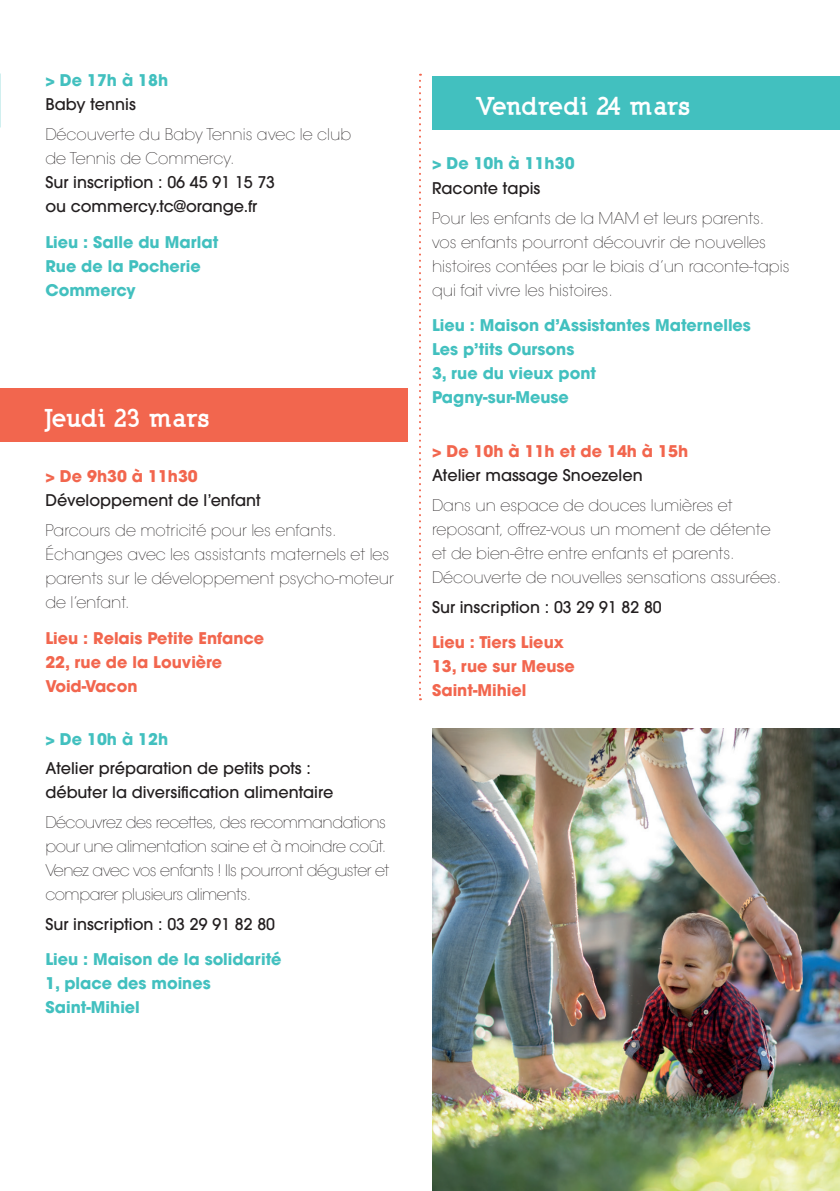
<style>
.page{position:relative;width:840px;height:1191px;background:#fff}
.page>*{position:absolute;margin:0;border:0;box-sizing:border-box;transform-origin:0 0}
.t1{font:900 24px "Nilland";letter-spacing:.015em;color:#fff}
.t2{font:200 16px/24px "ITC Avant Garde Std";color:#231f20}
.t3{font:500 16px/24px "ITC Avant Garde Std";color:#231f20}
.t4{font:700 16px/24px "ITC Avant Garde Std";color:#42c0bf}
.t5{font:200 16px/24px "ITC Avant Garde Std";letter-spacing:-.03em;color:#231f20}
.t6{font:700 16px/24px "ITC Avant Garde Std";color:#f2664e}
</style>
<div class="page">
<div style="left:432px;top:76px;width:407px;height:53px;background:#42c0bf"></div>
<svg style="left:419px;top:74px;width:2px;height:626px"></svg>
<div style="left:0;top:388px;width:408px;height:53px;background:#f2664e"></div>
<img style="left:432px;top:728px;width:407px;height:463px">
<p class="t4" style="left:45px;top:67px;width:124px">&gt; De 17h à 18h</p>
<p class="t3" style="left:45px;top:92px;width:92px">Baby tennis</p>
<p class="t2" style="left:45px;top:122px;width:307px">Découverte du Baby Tennis avec le club de Tennis de Commercy.</p>
<p class="t3" style="left:45px;top:170px;width:231px">Sur inscription : 06 45 91 15 73 ou commercy.tc@orange.fr</p>
<p class="t4" style="left:45px;top:229px;width:174px">Lieu : Salle du Marlat<br>Rue de la Pocherie<br>Commercy</p>
<h1 class="t1" style="left:45px;top:403px;width:166px">Jeudi 23 mars</h1>
<p class="t6" style="left:45px;top:463px;width:154px">&gt; De 9h30 à 11h30</p>
<p class="t3" style="left:45px;top:488px;width:216px">Développement de l’enfant</p>
<p class="t2" style="left:45px;top:518px;width:350px">Parcours de motricité pour les enfants.<br>Échanges avec les assistants maternels et les parents sur le développement psycho-moteur de l’enfant.</p>
<p class="t6" style="left:45px;top:625px;width:220px">Lieu : Relais Petite Enfance<br>22, rue de la Louvière<br>Void-Vacon</p>
<p class="t4" style="left:45px;top:726px;width:124px">&gt; De 10h à 12h</p>
<p class="t3" style="left:45px;top:756px;width:289px">Atelier préparation de petits pots : débuter la diversification alimentaire</p>
<p class="t5" style="left:45px;top:810px;width:345px">Découvrez des recettes, des recommandations pour une alimentation saine et à moindre coût.<br>Venez avec vos enfants ! Ils pourront déguster et comparer plusieurs aliments.</p>
<p class="t3" style="left:45px;top:912px;width:231px">Sur inscription : 03 29 91 82 80</p>
<p class="t4" style="left:45px;top:947px;width:237px">Lieu : Maison de la solidarité<br>1, place des moines<br>Saint-Mihiel</p>
<h1 class="t1" style="left:477px;top:91px;width:215px">Vendredi 24 mars</h1>
<p class="t4" style="left:432px;top:151px;width:144px">&gt; De 10h à 11h30</p>
<p class="t3" style="left:432px;top:176px;width:110px">Raconte tapis</p>
<p class="t2" style="left:432px;top:206px;width:359px">Pour les enfants de la MAM et leurs parents. vos enfants pourront découvrir de nouvelles histoires contées par le biais d’un raconte-tapis qui fait vivre les histoires.</p>
<p class="t4" style="left:432px;top:313px;width:320px">Lieu : Maison d’Assistantes Maternelles<br>Les p’tits Oursons<br>3, rue du vieux pont<br>Pagny-sur-Meuse</p>
<p class="t6" style="left:432px;top:438px;width:257px">&gt; De 10h à 11h et de 14h à 15h</p>
<p class="t3" style="left:432px;top:463px;width:212px">Atelier massage Snoezelen</p>
<p class="t2" style="left:432px;top:493px;width:350px">Dans un espace de douces lumières et reposant, offrez-vous un moment de détente et de bien-être entre enfants et parents.<br>Découverte de nouvelles sensations assurées.</p>
<p class="t3" style="left:432px;top:595px;width:231px">Sur inscription : 03 29 91 82 80</p>
<p class="t6" style="left:432px;top:630px;width:144px">Lieu : Tiers Lieux<br>13, rue sur Meuse<br>Saint-Mihiel</p>
</div>
